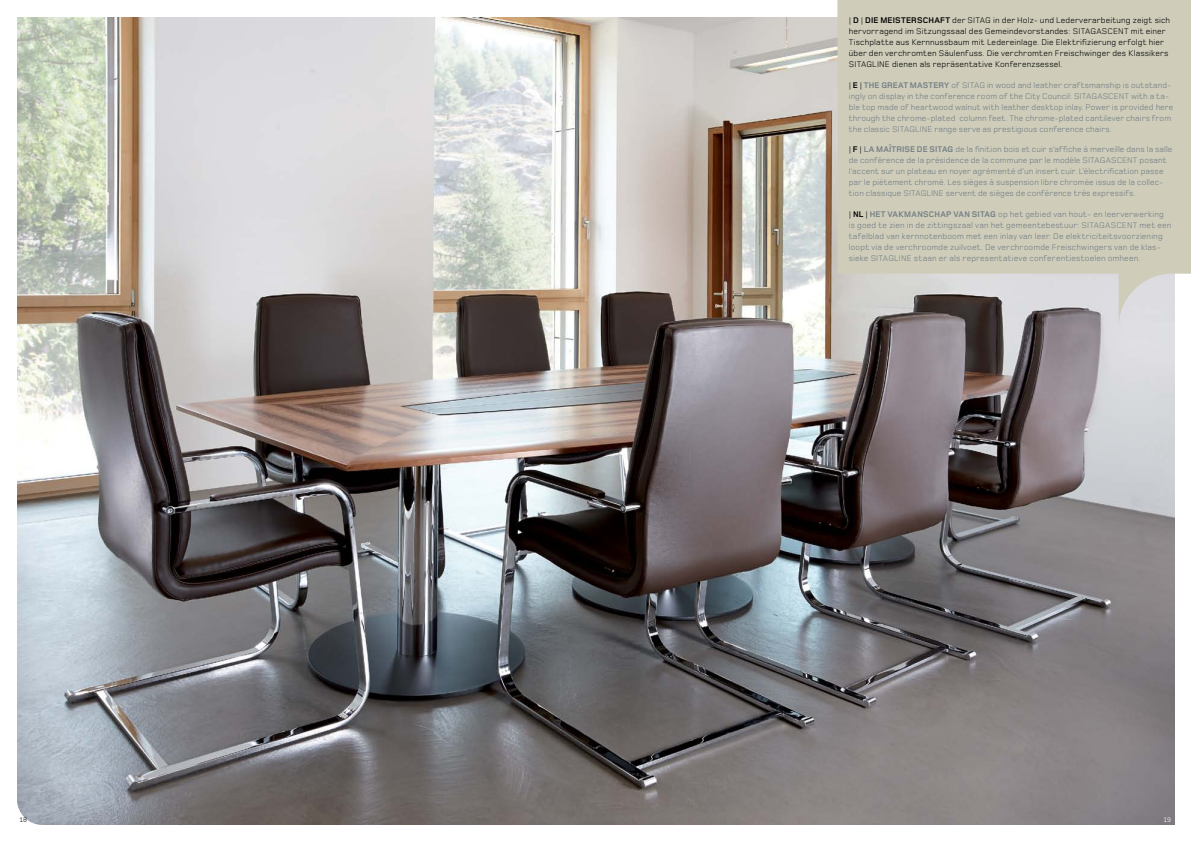
<style>
.page{position:relative;width:1191px;height:842px;background:#fff}
.page>*{position:absolute;margin:0;border:0;box-sizing:border-box;transform-origin:0 0}
.t1{font:8.5px/11px "Sitag";letter-spacing:.01em;color:#727d84}
.t2{font:8.5px/11px "Sitag";letter-spacing:.015em;color:#000}
.t3{font:700 8.5px "Sitag";letter-spacing:.04em;color:#727d84}
.t4{font:7px "Sitag";color:#000}
.t5{font:7px "Sitag";color:#fff}
.s1{font-weight:700}
.s2{color:#000}
.s3{font-weight:700;color:#000}
.s4{font-weight:400;color:#000}
</style>
<div class="page">
<img style="left:17px;top:17px;width:1157px;height:808px">
<svg style="left:837px;top:0;width:354px;height:327px;background:#cbc9b9"></svg>
<svg style="left:17px;top:799px;width:26px;height:26px"></svg>
<p class="t2" style="left:848px;top:15px;width:323px">| <span class="s1">D</span> | <span class="s1">DIE MEISTERSCHAFT</span> der SITAG in der Holz- und Lederverarbeitung zeigt sich hervorragend im Sitzungssaal des Gemeindevorstandes: SITAGASCENT mit einer Tischplatte aus Kernnussbaum mit Ledereinlage. Die Elektrifizierung erfolgt hier über den verchromten Säulenfuss. Die verchromten Freischwinger des Klassikers SITAGLINE dienen als repräsentative Konferenzsessel.</p>
<p class="t1" style="left:848px;top:80px;width:326px"><span class="s2">|</span> <span class="s3">E</span> <span class="s2">|</span> <span class="s1">THE GREAT MASTERY</span> of SITAG in wood and leather craftsmanship is outstand&shy;ingly on display in the conference room of the City Council: SITAGASCENT with a ta&shy;ble top made of heartwood walnut with leather desktop inlay. Power is provided here through the chrome-plated column feet. The chrome-plated cantilever chairs from the classic SITAGLINE range serve as prestigious conference chairs.</p>
<p class="t1" style="left:848px;top:144px;width:325px"><span class="s2">|</span> <span class="s3">F</span> <span class="s2">|</span> <span class="s1">LA MAÎTRISE DE SITAG</span> de la finition bois et cuir s’affiche à merveille dans la salle de conférence de la présidence de la commune par le modèle SITAGASCENT posant l’accent sur un plateau en noyer agrémenté d’un insert cuir. L’électrification passe par le piétement chromé. Les sièges à suspension libre chromée issus de la collec&shy;tion classique SITAGLINE servent de sièges de conférence très expressifs.</p>
<p class="t3" style="left:848px;top:209px;width:75px"><span class="s4">|</span> <span class="s2">NL</span> <span class="s4">|</span> HET VAKMANSC</p>
<p class="t1" style="left:848px;top:209px;width:324px;text-indent:86px"><span class="s1">HAP VAN SITAG</span> op het gebied van hout- en leerverwerking is goed te zien in de zittingszaal van het gemeentebestuur: SITAGASCENT met een tafelblad van kernnotenboom met een inlay van leer. De elektriciteitsvoorziening loopt via de verchroomde zuilvoet. De verchroomde Freischwingers van de klas&shy;sieke SITAGLINE staan er als representatieve conferentiestoelen omheen.</p>
<p class="t4" style="left:20px;top:815px;width:9px">18</p>
<p class="t5" style="left:1163px;top:815px;width:9px">19</p>
</div>
